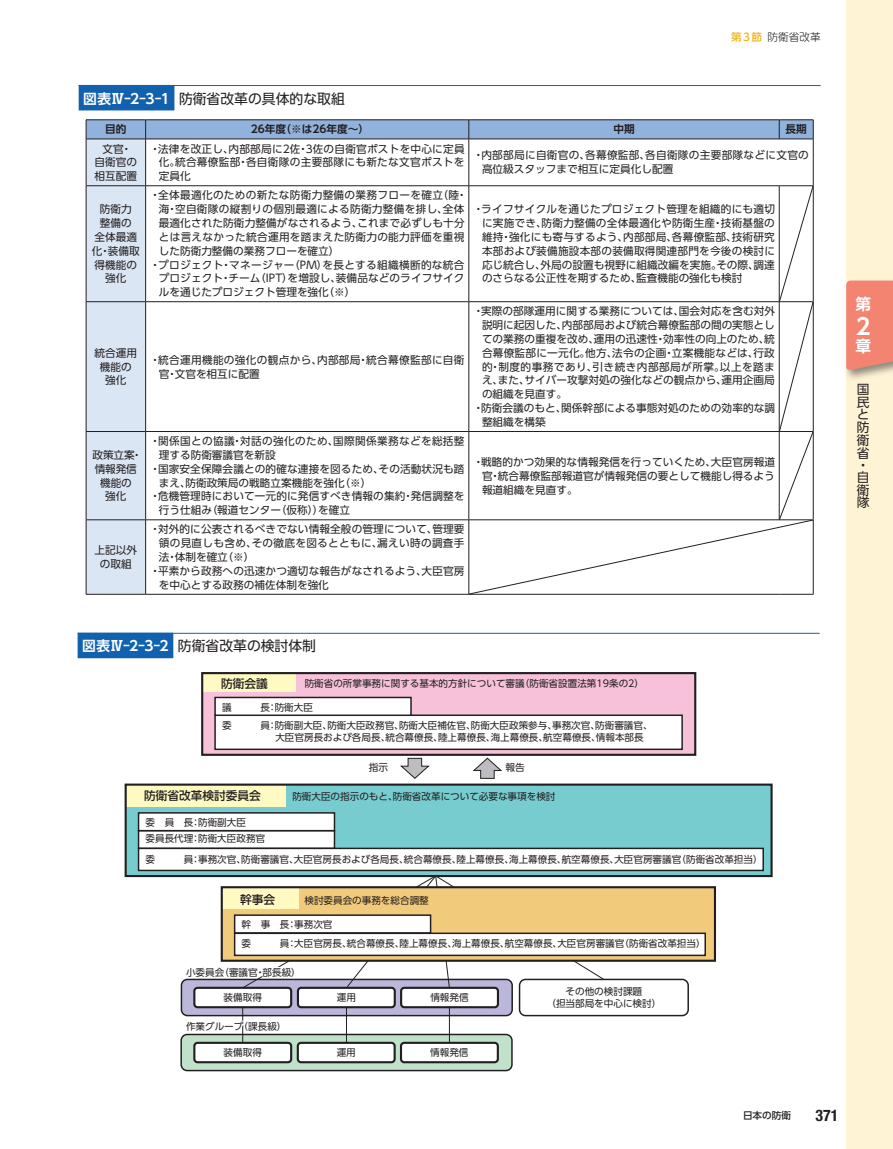
<style>
.page{position:relative;width:893px;height:1149px;background:#fff}
.page>*{position:absolute;margin:0;border:0;box-sizing:border-box;transform-origin:0 0}
.t1{font:700 22.35px "UD Shin Go Pro De";color:#fff}
.t2{font:700 condensed 15.9px "Helvetica Neue LT Std";color:#231f20}
.t3{font:700 15.6px "UD Shin Go Pro De";color:#fff}
.t4{font:13.8px "UD Shin Go Pro";color:#231f20}
.t5{font:12.75px/12.6px "UD Shin Go Pro";color:#231f20}
.t6{font:500 11.7px "UD Shin Go Pro";color:#231f20}
.t7{font:10.65px/13.8px "UD Shin Go Pro";letter-spacing:.01em;color:#231f20;text-align:center}
.t8{font:10.65px/13.8px "UD Shin Go Pro";letter-spacing:.03em;color:#231f20}
.t9{font:10.65px "UD Shin Go Pro";letter-spacing:.045em;color:#231f20}
.t10{font:700 10.65px "UD Shin Go Pro De";color:#231f20}
.t11{font:10.65px/13.8px "UD Shin Go Pro";letter-spacing:-.015em;color:#231f20;text-align:center}
.t12{font:300 10.65px "UD Shin Go Pro";color:#231f20}
.t13{font:9.75px "UD Shin Go Pro";color:#231f20}
.t14{font:9.6px/12.8px "UD Shin Go Pro";color:#231f20}
.t15{font:500 9.6px "UD Shin Go Pro";color:#231f20}
.s1{font-weight:500;color:#f1b41c}
.s2{font-family:"UD Shin Go Pro De";font-weight:700;color:#fff}
</style>
<div class="page">
<div style="left:846px;top:0;width:47px;height:1148px;background:#fef3d5"></div>
<div style="left:843px;top:278px;width:50px;height:103px;background:#231f20;opacity:.5"></div>
<svg style="left:846px;top:280px;width:47px;height:90px;background:#f08674"></svg>
<hr style="left:79px;top:85px;width:742px;height:1px;background:#1161af">
<div style="left:79px;top:85px;width:95px;height:25px;background:#1161af"></div>
<hr style="left:86px;top:119px;width:60px;height:1px;background:#231f20">
<hr style="left:146px;top:119px;width:323px;height:1px;background:#231f20">
<hr style="left:469px;top:119px;width:310px;height:1px;background:#231f20">
<hr style="left:779px;top:119px;width:34px;height:1px;background:#231f20">
<hr style="left:146px;top:594px;width:323px;height:1px;background:#231f20">
<hr style="left:86px;top:594px;width:60px;height:1px;background:#231f20">
<hr style="left:469px;top:594px;width:310px;height:1px;background:#231f20">
<hr style="left:779px;top:594px;width:34px;height:1px;background:#231f20">
<svg style="left:86px;top:120px;width:728px;height:474px"></svg>
<hr style="left:78px;top:632px;width:742px;height:1px;background:#1161af">
<div style="left:78px;top:632px;width:95px;height:26px;background:#1161af"></div>
<svg style="left:181px;top:1034px;width:331px;height:36px;background:#a8c4b0"></svg>
<div style="left:180px;top:1033px;width:333px;height:37px;border:1px solid #231f20;border-radius:6px"></div>
<div style="left:519px;top:978px;width:170px;height:37px;border:1px solid #231f20;border-radius:6px"></div>
<div style="left:126px;top:784px;width:646px;height:91px;background:#77ccd0"></div>
<div style="left:125px;top:784px;width:161px;height:22px;background:#fffac1"></div>
<svg style="left:400px;top:757px;width:30px;height:22px"></svg>
<svg style="left:472px;top:757px;width:30px;height:22px"></svg>
<div style="left:202px;top:673px;width:493px;height:81px;background:#f7c1d9"></div>
<div style="left:215px;top:715px;width:467px;height:34px;background:#fff"></div>
<div style="left:214px;top:714px;width:469px;height:35px;border:1px solid #231f20"></div>
<div style="left:215px;top:697px;width:196px;height:18px;background:#fff"></div>
<div style="left:214px;top:696px;width:198px;height:19px;border:1px solid #231f20"></div>
<div style="left:202px;top:673px;width:93px;height:18px;background:#fffac1"></div>
<div style="left:139px;top:830px;width:195px;height:18px;background:#fff"></div>
<div style="left:139px;top:812px;width:195px;height:18px;background:#fff"></div>
<div style="left:138px;top:811px;width:197px;height:20px;border:1px solid #231f20"></div>
<div style="left:139px;top:848px;width:624px;height:22px;background:#fff"></div>
<div style="left:138px;top:847px;width:626px;height:23px;border:1px solid #231f20"></div>
<div style="left:125px;top:783px;width:648px;height:93px;border:2px solid #231f20"></div>
<div style="left:222px;top:886px;width:493px;height:74px;background:#f2ca7b"></div>
<div style="left:235px;top:933px;width:470px;height:22px;background:#fff"></div>
<div style="left:234px;top:932px;width:472px;height:23px;border:1px solid #231f20"></div>
<div style="left:221px;top:885px;width:495px;height:76px;border:2px solid #231f20"></div>
<div style="left:201px;top:671px;width:495px;height:84px;border:2px solid #231f20"></div>
<div style="left:194px;top:1042px;width:97px;height:19px;background:#fff;border-radius:3px"></div>
<div style="left:193px;top:1041px;width:99px;height:21px;border:2px solid #231f20;border-radius:3px"></div>
<div style="left:401px;top:1042px;width:97px;height:19px;background:#fff;border-radius:3px"></div>
<div style="left:400px;top:1041px;width:99px;height:21px;border:2px solid #231f20;border-radius:3px"></div>
<div style="left:298px;top:1042px;width:97px;height:19px;background:#fff;border-radius:3px"></div>
<div style="left:297px;top:1041px;width:99px;height:21px;border:2px solid #231f20;border-radius:3px"></div>
<svg style="left:183px;top:874px;width:422px;height:169px"></svg>
<p class="t12" style="left:731px;top:29px;width:91px"><span class="s1">第3節</span> 防衛省改革</p>
<p class="t4" style="left:83px;top:87px;width:263px"><span class="s2">図表Ⅳ-2-3-1</span> 防衛省改革の具体的な取組</p>
<p class="t10" style="left:105px;top:121px;width:23px">目的</p>
<p class="t10" style="left:251px;top:121px;width:120px">26年度（※は26年度～）</p>
<p class="t10" style="left:613px;top:121px;width:23px">中期</p>
<p class="t10" style="left:786px;top:121px;width:23px">長期</p>
<p class="t7" style="left:95px;top:141px;width:44px">文官・自衛官の相互配置</p>
<p class="t7" style="left:159px;top:141px;width:307px;text-align:justify;text-indent:-9px">・法律を改正し、内部部局に2佐・3佐の自衛官ポストを中心に定員化。統合幕僚監部・各自衛隊の主要部隊にも新たな文官ポストを定員化</p>
<p class="t8" style="left:482px;top:148px;width:328px;text-indent:-9px">・内部部局に自衛官の、各幕僚監部、各自衛隊の主要部隊などに文官の高位級スタッフまで相互に定員化し配置</p>
<p class="t7" style="left:92px;top:202px;width:49px">防衛力<br>整備の<br>全体最適化・装備取得機能の強化</p>
<p class="t8" style="left:150px;top:188px;width:319px">・全体最適化のための新たな防衛力整備の業務フローを確立（陸・</p>
<p class="t8" style="left:159px;top:202px;width:307px">海・空自衛隊の縦割りの個別最適による防衛力整備を排し、全体</p>
<p class="t7" style="left:159px;top:216px;width:307px">最適化された防衛力整備がなされるよう、これまで必ずしも十分</p>
<p class="t8" style="left:159px;top:229px;width:307px">とは言えなかった統合運用を踏まえた防衛力の能力評価を重視</p>
<p class="t7" style="left:159px;top:243px;width:182px">した防衛力整備の業務フローを確立）</p>
<p class="t8" style="left:150px;top:257px;width:316px">・プロジェクト・マネージャー（PM）を長とする組織横断的な統合</p>
<p class="t7" style="left:159px;top:271px;width:307px">プロジェクト・チーム（IPT）を増設し、装備品などのライフサイク</p>
<p class="t7" style="left:159px;top:285px;width:198px">ルを通じたプロジェクト管理を強化（※）</p>
<p class="t7" style="left:482px;top:202px;width:294px;text-align:justify;text-indent:-9px">・ライフサイクルを通じたプロジェクト管理を組織的にも適切に実施でき、防衛力整備の全体最適化や防衛生産・技術基盤の維持・強化にも寄与するよう、内部部局、各幕僚監部、技術研究本部および装備施設本部の装備取得関連部門を今後の検討に応じ統合し、外局の設置も視野に組織改編を実施。その際、調達のさらなる公正性を期するため、監査機能の強化も検討</p>
<p class="t7" style="left:95px;top:345px;width:44px">統合運用機能の強化</p>
<p class="t8" style="left:159px;top:352px;width:307px;text-indent:-9px">・統合運用機能の強化の観点から、内部部局・統合幕僚監部に自衛官・文官を相互に配置</p>
<p class="t11" style="left:93px;top:447px;width:51px">政策立案・情報発信機能の<br>強化</p>
<p class="t7" style="left:95px;top:542px;width:44px">上記以外の取組</p>
<p class="t8" style="left:150px;top:433px;width:316px">・関係国との協議・対話の強化のため、国際関係業務などを総括整</p>
<p class="t7" style="left:159px;top:447px;width:118px">理する防衛審議官を新設</p>
<p class="t7" style="left:150px;top:461px;width:316px">・国家安全保障会議との的確な連接を図るため、その活動状況も踏</p>
<p class="t7" style="left:159px;top:475px;width:214px">まえ、防衛政策局の戦略立案機能を強化（※）</p>
<p class="t7" style="left:150px;top:489px;width:316px">・危機管理時において一元的に発信すべき情報の集約・発信調整を</p>
<p class="t7" style="left:159px;top:503px;width:193px">行う仕組み（報道センター（仮称））を確立</p>
<p class="t7" style="left:150px;top:522px;width:316px">・対外的に公表されるべきでない情報全般の管理について、管理要</p>
<p class="t8" style="left:159px;top:536px;width:307px">領の見直しも含め、その徹底を図るとともに、漏えい時の調査手</p>
<p class="t7" style="left:159px;top:549px;width:97px">法・体制を確立（※）</p>
<p class="t7" style="left:150px;top:563px;width:316px">・平素から政務への迅速かつ適切な報告がなされるよう、大臣官房</p>
<p class="t7" style="left:159px;top:577px;width:172px">を中心とする政務の補佐体制を強化</p>
<p class="t7" style="left:473px;top:304px;width:303px">・実際の部隊運用に関する業務については、国会対応を含む対外</p>
<p class="t7" style="left:482px;top:318px;width:294px">説明に起因した、内部部局および統合幕僚監部の間の実態とし</p>
<p class="t7" style="left:482px;top:331px;width:294px">ての業務の重複を改め、運用の迅速性・効率性の向上のため、統</p>
<p class="t7" style="left:482px;top:345px;width:294px">合幕僚監部に一元化。他方、法令の企画・立案機能などは、行政</p>
<p class="t9" style="left:482px;top:358px;width:294px">的・制度的事務であり、引き続き内部部局が所掌。以上を踏ま</p>
<p class="t7" style="left:482px;top:373px;width:294px">え、また、サイバー攻撃対処の強化などの観点から、運用企画局</p>
<p class="t7" style="left:482px;top:387px;width:87px">の組織を見直す。</p>
<p class="t7" style="left:473px;top:401px;width:303px">・防衛会議のもと、関係幹部による事態対処のための効率的な調</p>
<p class="t7" style="left:482px;top:414px;width:65px">整組織を構築</p>
<p class="t7" style="left:482px;top:454px;width:295px;text-align:justify;text-indent:-9px">・戦略的かつ効果的な情報発信を行っていくため、大臣官房報道官・統合幕僚監部報道官が情報発信の要として機能し得るよう報道組織を見直す。</p>
<p class="t4" style="left:82px;top:634px;width:235px"><span class="s2">図表Ⅳ-2-3-2</span> 防衛省改革の検討体制</p>
<p class="t6" style="left:221px;top:673px;width:48px">防衛会議</p>
<p class="t14" style="left:305px;top:676px;width:341px">防衛省の所掌事務に関する基本的方針について審議（防衛省設置法第19条の2）</p>
<p class="t14" style="left:222px;top:700px;width:92px">議　　　長：防衛大臣</p>
<p class="t14" style="left:275px;top:718px;width:379px;text-indent:-53px">委　　　員：防衛副大臣、防衛大臣政務官、防衛大臣補佐官、防衛大臣政策参与、事務次官、防衛審議官、大臣官房長および各局長、統合幕僚長、陸上幕僚長、海上幕僚長、航空幕僚長、情報本部長</p>
<p class="t13" style="left:369px;top:759px;width:21px">指示</p>
<p class="t13" style="left:506px;top:759px;width:21px">報告</p>
<p class="t6" style="left:144px;top:786px;width:118px">防衛省改革検討委員会</p>
<p class="t14" style="left:292px;top:789px;width:265px">防衛大臣の指示のもと、防衛省改革について必要な事項を検討</p>
<p class="t14" style="left:146px;top:827px;width:619px;line-height:20.4px">委員長代理：防衛大臣政務官<br>委　　　員：事務次官、防衛審議官、大臣官房長および各局長、統合幕僚長、陸上幕僚長、海上幕僚長、航空幕僚長、大臣官房審議官（防衛省改革担当）</p>
<p class="t6" style="left:240px;top:889px;width:37px">幹事会</p>
<p class="t14" style="left:304px;top:893px;width:126px">検討委員会の事務を総合調整</p>
<p class="t14" style="left:242px;top:914px;width:466px;line-height:19.4px">幹　事　長：事務次官<br>委　　　員：大臣官房長、統合幕僚長、陸上幕僚長、海上幕僚長、航空幕僚長、大臣官房審議官（防衛省改革担当）</p>
<p class="t14" style="left:146px;top:815px;width:102px">委　員　長：防衛副大臣</p>
<p class="t14" style="left:186px;top:965px;width:116px">小委員会（審議官・部長級）</p>
<p class="t14" style="left:224px;top:990px;width:40px">装備取得</p>
<p class="t14" style="left:430px;top:990px;width:40px">情報発信</p>
<p class="t14" style="left:546px;top:983px;width:116px;text-align:center">その他の検討課題<br>（担当部局を中心に検討）</p>
<p class="t14" style="left:224px;top:1045px;width:40px">装備取得</p>
<p class="t14" style="left:430px;top:1045px;width:40px">情報発信</p>
<p class="t14" style="left:337px;top:990px;width:21px">運用</p>
<p class="t14" style="left:186px;top:1019px;width:102px">作業グループ（課長級）</p>
<p class="t14" style="left:337px;top:1045px;width:21px">運用</p>
<h3 class="t3" style="left:855px;top:291px;width:17px">第</h3>
<h1 class="t1" style="left:856px;top:308px;width:16px">2</h1>
<h3 class="t3" style="left:855px;top:333px;width:17px">章</h3>
<p class="t5" style="left:857px;top:382px;width:14px">国民と防衛省・自衛隊</p>
<p class="t15" style="left:743px;top:1107px;width:49px">日本の防衛</p>
<h2 class="t2" style="left:816px;top:1105px;width:24px">371</h2>
</div>
